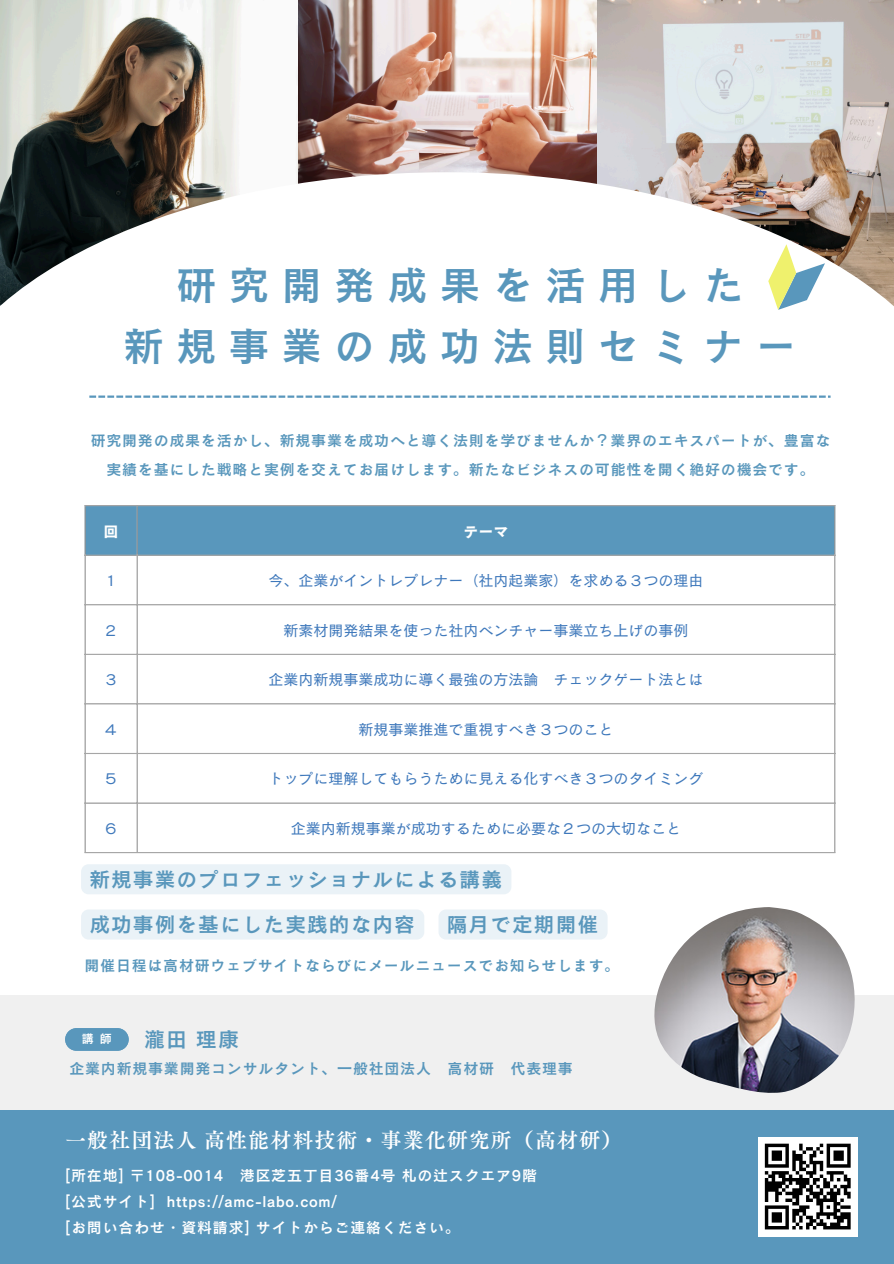
<style>
.page{position:relative;width:894px;height:1264px;background:#fff}
.page>*{position:absolute;margin:0;border:0;box-sizing:border-box;transform-origin:0 0}
.t1{font:40.5px/60.8px "Canva Cezanne Pro N DB";letter-spacing:.3em;color:#5997bc;text-align:center}
.t2{font:21px "Canva Tsuku A Old Min Pr 6 N B";letter-spacing:.05em;color:#fff}
.t3{font:21px "Canva Cezanne Pro N DB";color:#5997bc}
.t4{font:20.7px "Canva Cezanne Pro N DB";letter-spacing:.05em;color:#5997bc}
.t5{font:15px "Canva Cezanne Pro N M";color:#3e78bb}
.t6{font:15px/29.2px "Canva Cezanne Pro N DB";letter-spacing:.05em;color:#5997bc;text-align:center}
.t7{font:15px/25.8px "Canva Cezanne Pro N DB";letter-spacing:.05em;color:#fff}
.t8{font:15px "Canva Cezanne Pro N B";color:#fff}
.t9{font:12px "Canva Cezanne Pro N DB";color:#fff}
</style>
<div class="page">
<img style="left:596px;top:0;width:297px;height:172px">
<img style="left:298px;top:0;width:298px;height:172px">
<img style="left:0;top:0;width:297px;height:172px">
<div style="left:0;top:1109px;width:893px;height:154px;background:#5997bc"></div>
<div style="left:0;top:994px;width:893px;height:115px;background:#f0f0f0"></div>
<svg style="left:0;top:172px;width:893px;height:549px"></svg>
<svg style="left:753px;top:239px;width:76px;height:85px"></svg>
<svg style="left:89px;top:395px;width:741px;height:3px"></svg>
<div style="left:757px;top:1136px;width:100px;height:100px;background:#fff"></div>
<svg style="left:764px;top:1143px;width:86px;height:86px"></svg>
<hr style="left:823px;top:1225px;width:27px;height:4px;background:#000">
<div style="left:86px;top:506px;width:748px;height:48px;background:#5997bc"></div>
<hr style="left:84px;top:506px;width:2px;height:346px;background:#a6a6a6">
<hr style="left:136px;top:506px;width:2px;height:346px;background:#a6a6a6">
<hr style="left:834px;top:506px;width:1px;height:346px;background:#a6a6a6">
<hr style="left:84px;top:505px;width:751px;height:1px;background:#a6a6a6">
<hr style="left:84px;top:554px;width:751px;height:2px;background:#a6a6a6">
<hr style="left:84px;top:604px;width:751px;height:1px;background:#a6a6a6">
<hr style="left:84px;top:653px;width:751px;height:2px;background:#a6a6a6">
<hr style="left:84px;top:703px;width:751px;height:1px;background:#a6a6a6">
<hr style="left:84px;top:753px;width:751px;height:1px;background:#a6a6a6">
<hr style="left:84px;top:802px;width:751px;height:1px;background:#a6a6a6">
<hr style="left:84px;top:852px;width:751px;height:1px;background:#a6a6a6">
<svg style="left:65px;top:1028px;width:64px;height:22px"></svg>
<img style="left:654px;top:907px;width:200px;height:185px">
<div style="left:439px;top:909px;width:168px;height:30px;background:#eaf2f7"></div>
<div style="left:81px;top:909px;width:343px;height:30px;background:#eaf2f7;border-radius:8px"></div>
<div style="left:81px;top:864px;width:430px;height:30px;background:#eaf2f7;border-radius:8px"></div>
<p class="t1" style="left:123px;top:254px;width:674px">研究開発成果を活用した<br>新規事業の成功法則セミナー</p>
<p class="t6" style="left:91px;top:425px;width:741px">研究開発の成果を活かし、新規事業を成功へと導く法則を学びませんか？業界のエキスパートが、豊富な実績を基にした戦略と実例を交えてお届けします。新たなビジネスの可能性を開く絶好の機会です。</p>
<p class="t8" style="left:104px;top:523px;width:16px">回</p>
<p class="t8" style="left:463px;top:523px;width:46px">テーマ</p>
<p class="t5" style="left:104px;top:573px;width:16px">１</p>
<h1 class="t5" style="left:268px;top:573px;width:436px">今、企業がイントレプレナー（社内起業家）を求める３つの理由</h1>
<p class="t5" style="left:104px;top:622px;width:16px">２</p>
<h3 class="t5" style="left:283px;top:622px;width:406px">新素材開発結果を使った社内ベンチャー事業立ち上げの事例</h3>
<p class="t5" style="left:104px;top:672px;width:16px">３</p>
<p class="t5" style="left:268px;top:672px;width:436px">企業内新規事業成功に導く最強の方法論 チェックゲート法とは</p>
<p class="t5" style="left:104px;top:721px;width:16px">４</p>
<p class="t5" style="left:358px;top:721px;width:256px">新規事業推進で重視すべき３つのこと</p>
<p class="t5" style="left:104px;top:771px;width:16px">５</p>
<p class="t5" style="left:268px;top:771px;width:436px">トップに理解してもらうために見える化すべき３つのタイミング</p>
<p class="t5" style="left:104px;top:820px;width:16px">６</p>
<p class="t5" style="left:291px;top:820px;width:391px">企業内新規事業が成功するために必要な２つの大切なこと</p>
<h2 class="t4" style="left:89px;top:868px;width:414px">新規事業のプロフェッショナルによる講義</h2>
<h2 class="t4" style="left:89px;top:914px;width:327px">成功事例を基にした実践的な内容</h2>
<p class="t4" style="left:446px;top:914px;width:153px">隔月で定期開催</p>
<h3 class="t6" style="left:84px;top:951px;width:536px">開催日程は高材研ウェブサイトならびにメールニュースでお知らせします。</h3>
<p class="t9" style="left:82px;top:1032px;width:32px">講師</p>
<p class="t3" style="left:144px;top:1028px;width:96px">瀧田 理康</p>
<h2 class="t6" style="left:69px;top:1053px;width:505px">企業内新規事業開発コンサルタント、一般社団法人 高材研 代表理事</h2>
<p class="t2" style="left:65px;top:1129px;width:558px">一般社団法人高性能材料技術・事業化研究所（高材研）</p>
<p class="t7" style="left:65px;top:1162px;width:473px">[所在地] 〒108-0014 港区芝五丁目 36番4号札の辻スクエア9階[公式サイト] https://amc-labo.com/<br>[お問い合わせ・資料請求] サイトからご連絡ください。</p>
</div>
